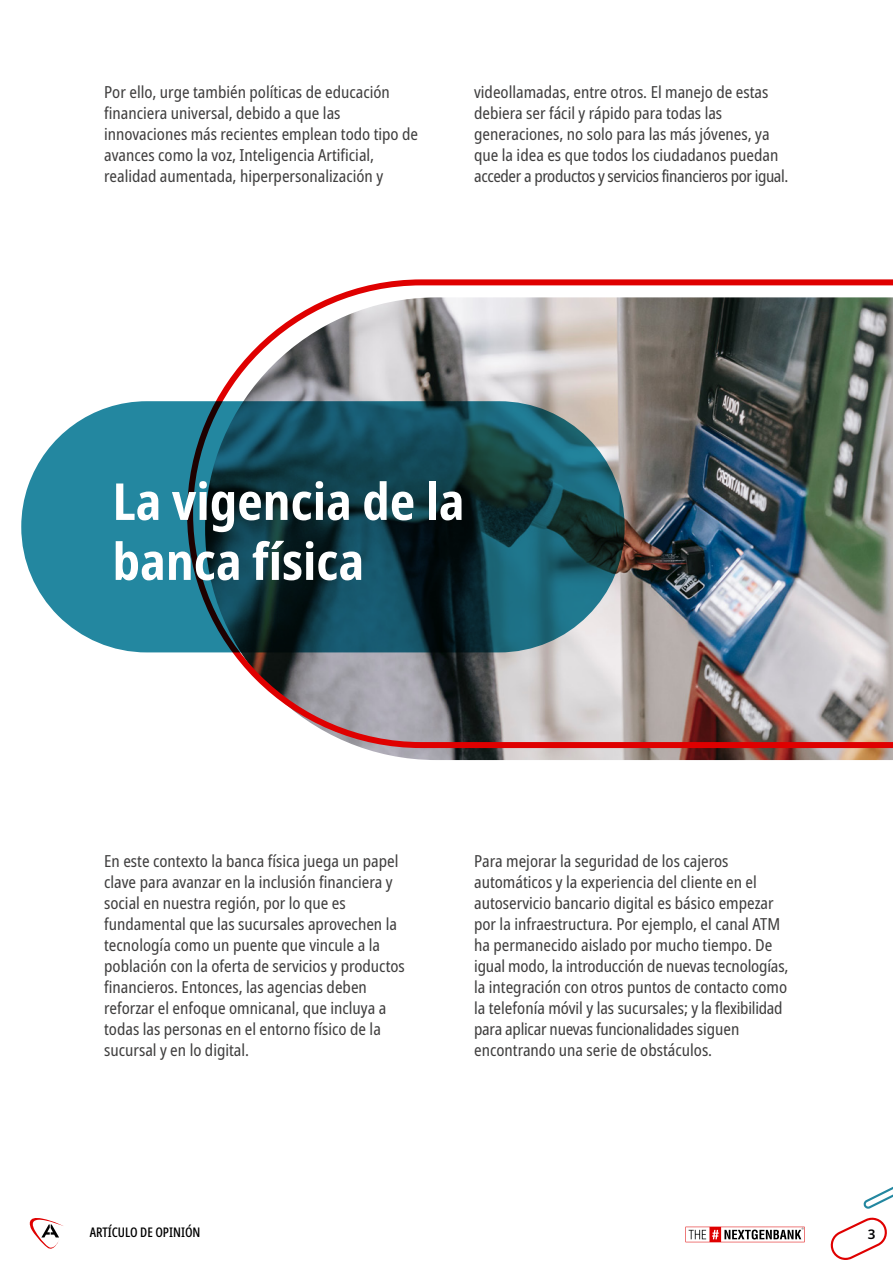
<style>
.page{position:relative;width:893px;height:1263px;background:#fff}
.page>*{position:absolute;margin:0;border:0;box-sizing:border-box;transform-origin:0 0}
.t1{font:700 condensed 51px/60px "Noto Sans";color:#fff}
.t2{font:condensed 16.5px/21px "Noto Sans";color:#3f3e3e}
.t3{font:500 extra-condensed 13.5px "Noto Sans";color:#000}
.t4{font:600 13.5px "Noto Sans";color:#000102}
</style>
<div class="page">
<img style="left:184px;top:279px;width:709px;height:472px">
<svg style="left:21px;top:401px;width:604px;height:251px;background:#2a6270"></svg>
<svg style="left:29px;top:1218px;width:34px;height:31px"></svg>
<svg style="left:685px;top:1227px;width:120px;height:15px"></svg>
<svg style="left:830px;top:1217px;width:57px;height:43px"></svg>
<svg style="left:863px;top:1186px;width:30px;height:23px"></svg>
<p class="t2" style="left:104px;top:82px;width:316px">Por ello, urge también políticas de educación financiera universal, debido a que las innovaciones más recientes emplean todo tipo de avances como la voz, Inteligencia Artificial, realidad aumentada, hiperpersonalización y</p>
<p class="t2" style="left:474px;top:82px;width:316px">videollamadas, entre otros. El manejo de estas debiera ser fácil y rápido para todas las generaciones, no solo para las más jóvenes, ya que la idea es que todos los ciudadanos puedan acceder a productos y servicios financieros por igual.</p>
<h1 class="t1" style="left:112px;top:472px;width:354px">La vigencia de la banca física</h1>
<p class="t2" style="left:104px;top:851px;width:302px">En este contexto la banca física juega un papel clave para avanzar en la inclusión financiera y social en nuestra región, por lo que es fundamental que las sucursales aprovechen la tecnología como un puente que vincule a la población con la oferta de servicios y productos financieros. Entonces, las agencias deben reforzar el enfoque omnicanal, que incluya a todas las personas en el entorno físico de la sucursal y en lo digital.</p>
<p class="t2" style="left:474px;top:851px;width:316px">Para mejorar la seguridad de los cajeros automáticos y la experiencia del cliente en el autoservicio bancario digital es básico empezar por la infraestructura. Por ejemplo, el canal ATM ha permanecido aislado por mucho tiempo. De igual modo, la introducción de nuevas tecnologías, la integración con otros puntos de contacto como la telefonía móvil y las sucursales; y la flexibilidad para aplicar nuevas funcionalidades siguen encontrando una serie de obstáculos.</p>
<p class="t3" style="left:90px;top:1222px;width:112px">ARTÍCULO DE OPINIÓN</p>
<p class="t4" style="left:868px;top:1224px;width:9px">3</p>
</div>
